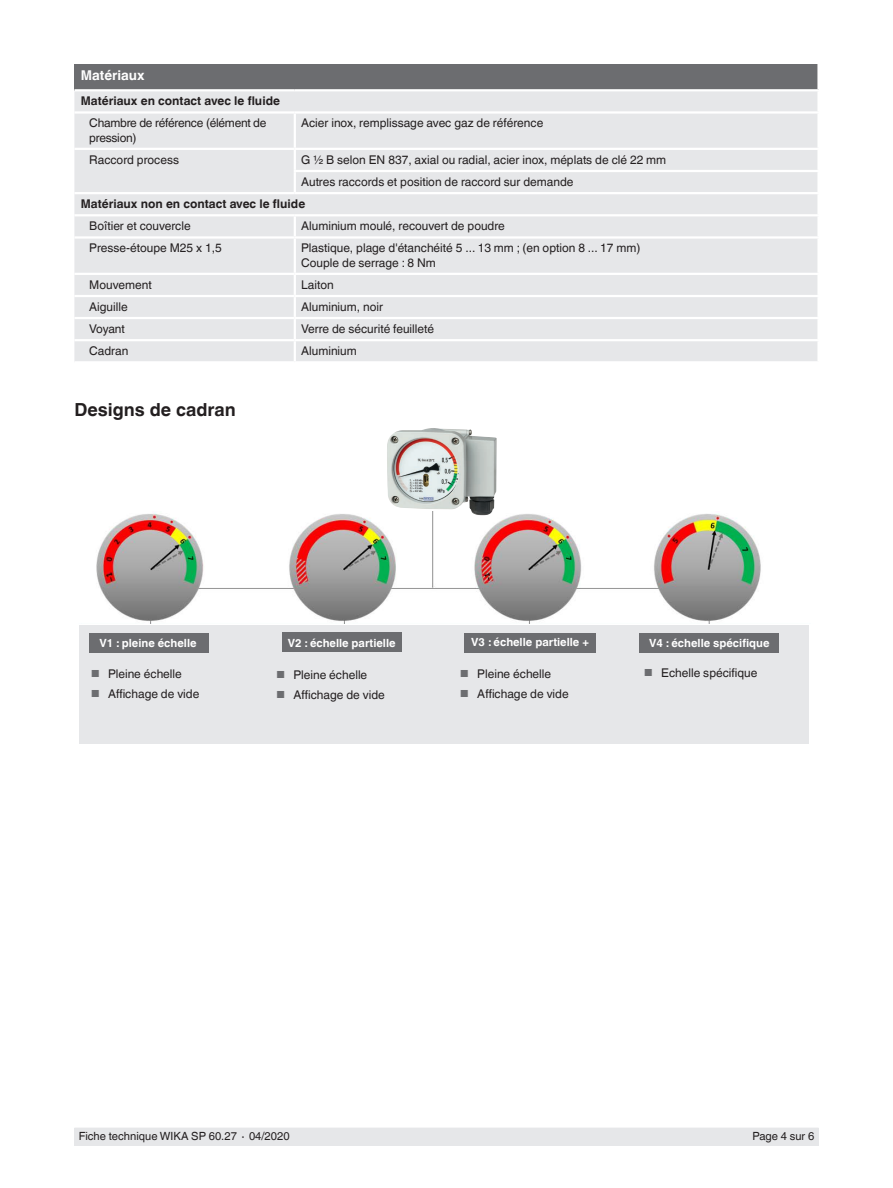
<style>
.page{position:relative;width:893px;height:1188px;background:#fff}
.page>*{position:absolute;margin:0;border:0;box-sizing:border-box;transform-origin:0 0}
.t1{font:700 18px "Helvetica World";color:#231f20}
.t2{font:700 13.5px "Helvetica World";color:#fff}
.t3{font:12px/22.2px "Helvetica World";color:#231f20}
.t4{font:700 12px "Helvetica World";color:#231f20}
.t5{font:12px/15px "Helvetica World";letter-spacing:-.02em;color:#231f20}
.t6{font:700 11.25px "Helvetica World";color:#fff}
.t7{font:11.25px "Helvetica World";color:#231f20}
.s1{font-size:10.2px;color:#6c6d70}
</style>
<div class="page">
<div style="left:74px;top:1128px;width:745px;height:17px;background:#e6e7e9"></div>
<div style="left:74px;top:64px;width:745px;height:26px;background:#6c6d70"></div>
<div style="left:74px;top:91px;width:743px;height:270px;background:#e6e7e9"></div>
<hr style="left:817px;top:64px;width:3px;height:25px;background:#fff">
<hr style="left:74px;top:89px;width:221px;height:2px;background:#fff">
<hr style="left:295px;top:89px;width:525px;height:2px;background:#fff">
<hr style="left:74px;top:111px;width:221px;height:3px;background:#fff">
<hr style="left:295px;top:111px;width:525px;height:3px;background:#fff">
<hr style="left:294px;top:114px;width:2px;height:34px;background:#fff">
<hr style="left:74px;top:148px;width:221px;height:2px;background:#fff">
<hr style="left:295px;top:148px;width:525px;height:2px;background:#fff">
<hr style="left:294px;top:150px;width:2px;height:20px;background:#fff">
<hr style="left:294px;top:170px;width:526px;height:2px;background:#fff">
<hr style="left:294px;top:172px;width:2px;height:20px;background:#fff">
<hr style="left:74px;top:192px;width:221px;height:2px;background:#fff">
<hr style="left:295px;top:192px;width:525px;height:2px;background:#fff">
<hr style="left:74px;top:214px;width:221px;height:2px;background:#fff">
<hr style="left:295px;top:214px;width:525px;height:2px;background:#fff">
<hr style="left:294px;top:216px;width:2px;height:20px;background:#fff">
<hr style="left:74px;top:236px;width:221px;height:3px;background:#fff">
<hr style="left:295px;top:236px;width:525px;height:3px;background:#fff">
<hr style="left:294px;top:239px;width:2px;height:34px;background:#fff">
<hr style="left:74px;top:273px;width:221px;height:2px;background:#fff">
<hr style="left:295px;top:273px;width:525px;height:2px;background:#fff">
<hr style="left:294px;top:275px;width:2px;height:20px;background:#fff">
<hr style="left:74px;top:295px;width:221px;height:2px;background:#fff">
<hr style="left:295px;top:295px;width:525px;height:2px;background:#fff">
<hr style="left:294px;top:297px;width:2px;height:20px;background:#fff">
<hr style="left:74px;top:317px;width:221px;height:2px;background:#fff">
<hr style="left:295px;top:317px;width:525px;height:2px;background:#fff">
<hr style="left:294px;top:319px;width:2px;height:20px;background:#fff">
<hr style="left:74px;top:339px;width:221px;height:2px;background:#fff">
<hr style="left:295px;top:339px;width:525px;height:2px;background:#fff">
<hr style="left:294px;top:341px;width:2px;height:20px;background:#fff">
<div style="left:79px;top:625px;width:730px;height:118px;background:#e6e7e9"></div>
<div style="left:465px;top:633px;width:131px;height:20px;background:#6c6d70"></div>
<div style="left:282px;top:633px;width:119px;height:19px;background:#6c6d70"></div>
<img style="left:96px;top:512px;width:665px;height:112px">
<div style="left:90px;top:633px;width:119px;height:19px;background:#6c6d70"></div>
<div style="left:639px;top:633px;width:140px;height:20px;background:#6c6d70"></div>
<img style="left:387px;top:428px;width:110px;height:87px">
<p class="t2" style="left:81px;top:67px;width:65px">Matériaux</p>
<p class="t4" style="left:81px;top:94px;width:201px">Matériaux en contact avec le fluide</p>
<p class="t5" style="left:89px;top:116px;width:179px">Chambre de référence (élément de pression)</p>
<p class="t3" style="left:301px;top:112px;width:244px">Acier inox, remplissage avec gaz de référence</p>
<p class="t3" style="left:89px;top:149px;width:91px">Raccord process</p>
<p class="t3" style="left:301px;top:149px;width:367px">G ½ B selon EN 837, axial ou radial, acier inox, méplats de clé 22 mm<br>Autres raccords et position de raccord sur demande</p>
<p class="t4" style="left:81px;top:197px;width:226px">Matériaux non en contact avec le fluide</p>
<p class="t3" style="left:89px;top:215px;width:103px">Boîtier et couvercle</p>
<p class="t3" style="left:301px;top:215px;width:205px">Aluminium moulé, recouvert de poudre</p>
<p class="t3" style="left:89px;top:237px;width:134px">Presse-étoupe M25 x 1,5</p>
<p class="t3" style="left:301px;top:241px;width:341px;line-height:15px">Plastique, plage d'étanchéité 5 ... 13 mm ; (en option 8 ... 17 mm)<br>Couple de serrage : 8 Nm</p>
<p class="t3" style="left:89px;top:274px;width:64px">Mouvement</p>
<p class="t3" style="left:301px;top:274px;width:34px">Laiton</p>
<p class="t3" style="left:89px;top:296px;width:40px">Aiguille</p>
<p class="t3" style="left:301px;top:296px;width:83px">Aluminium, noir</p>
<p class="t3" style="left:89px;top:318px;width:37px">Voyant</p>
<p class="t3" style="left:301px;top:318px;width:134px">Verre de sécurité feuilleté</p>
<p class="t3" style="left:89px;top:340px;width:40px">Cadran</p>
<p class="t3" style="left:301px;top:340px;width:57px">Aluminium</p>
<h1 class="t1" style="left:74px;top:399px;width:163px">Designs de cadran</h1>
<p class="t6" style="left:99px;top:636px;width:99px">V1 : pleine échelle</p>
<p class="t6" style="left:288px;top:636px;width:109px">V2 : échelle partielle</p>
<p class="t6" style="left:471px;top:636px;width:119px">V3 : échelle partielle +</p>
<p class="t6" style="left:649px;top:636px;width:122px">V4 : échelle spécifique</p>
<p class="t3" style="left:91px;top:663px;width:92px"><span class="s1">■</span> Pleine échelle</p>
<p class="t3" style="left:91px;top:683px;width:110px"><span class="s1">■</span> Affichage de vide</p>
<p class="t3" style="left:276px;top:664px;width:92px"><span class="s1">■</span> Pleine échelle</p>
<p class="t3" style="left:276px;top:684px;width:110px"><span class="s1">■</span> Affichage de vide</p>
<p class="t3" style="left:460px;top:663px;width:92px"><span class="s1">■</span> Pleine échelle</p>
<p class="t3" style="left:644px;top:662px;width:115px"><span class="s1">■</span> Echelle spécifique</p>
<p class="t3" style="left:460px;top:683px;width:110px"><span class="s1">■</span> Affichage de vide</p>
<p class="t7" style="left:79px;top:1130px;width:212px">Fiche technique WIKA SP 60.27 ∙ 04/2020</p>
<p class="t7" style="left:753px;top:1130px;width:63px">Page 4 sur 6</p>
</div>
